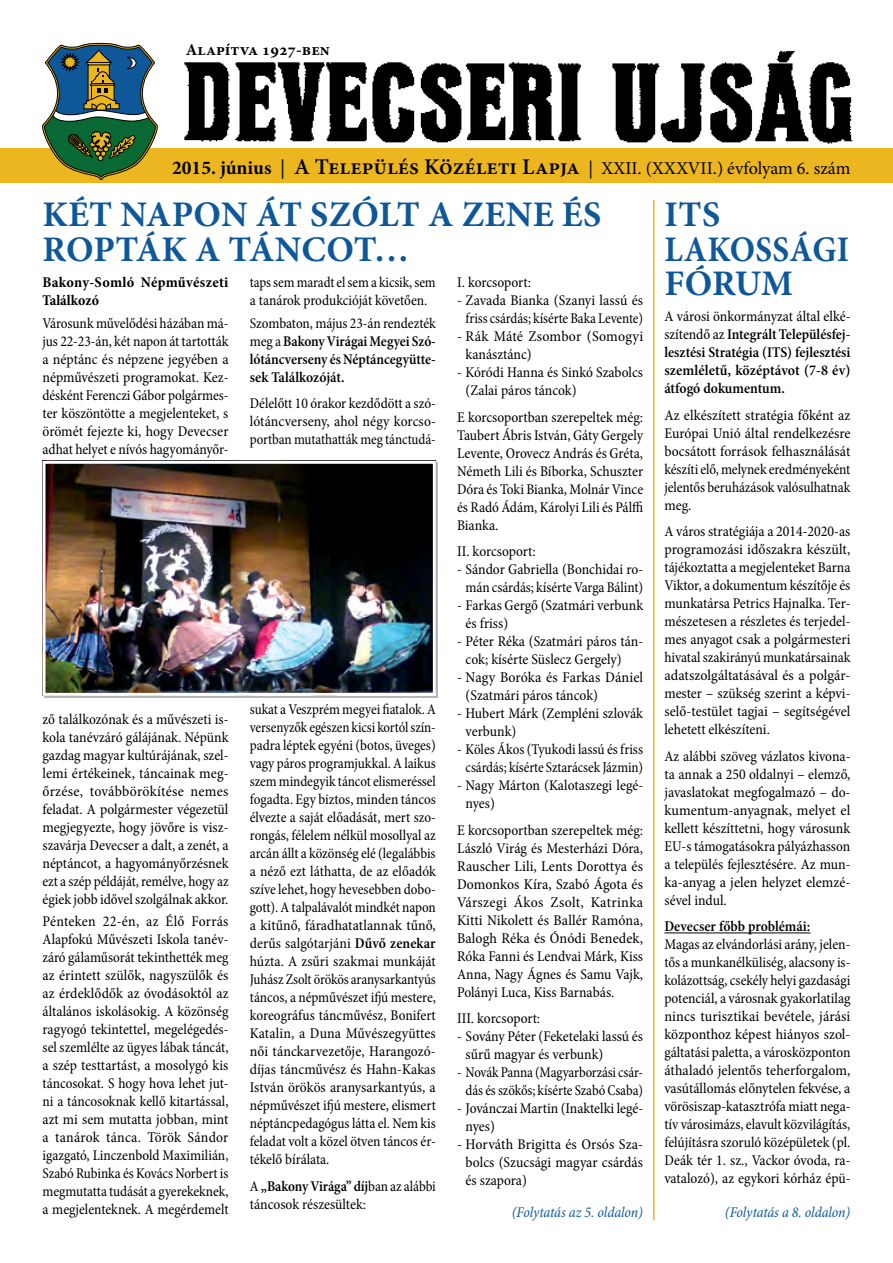
<style>
.page{position:relative;width:893px;height:1263px;background:#fff}
.page>*{position:absolute;margin:0;border:0;box-sizing:border-box;transform-origin:0 0}
.t1{font:700 36px/34.5px "Minion Pro";letter-spacing:.01em;color:#0e589a}
.t2{font:18px "Minion Pro";color:#000}
.t3{font:700 16.5px "Minion Pro";color:#000}
.t4{font:condensed 15px/18px "Minion Pro";letter-spacing:-.005em;color:#000;text-align:justify}
.t5{font:condensed 15px/18px "Minion Pro";letter-spacing:-.005em;color:#000;text-align:justify;scale:.96 1}
.t6{font:600 condensed 15px/18px "Minion Pro";letter-spacing:-.005em;color:#000;text-align:justify}
.t7{font:condensed 15px/18px "Minion Pro";letter-spacing:-.005em;color:#000;scale:.95 1}
.t8{font:italic condensed 15px "Minion Pro";letter-spacing:-.005em;color:#0e589a}
.t9{font:700 condensed 15px/18px "Minion Pro";letter-spacing:.005em;color:#000}
.s1{font-weight:700;font-size:19.5px}
.s2{font-size:19.5px}
.s3{font-weight:600;font-size:22.5px}
.s4{font-weight:400}
.s5{font-weight:600}
</style>
<div class="page">
<div style="left:0;top:149px;width:893px;height:34px;background:#ecb621"></div>
<svg style="left:43px;top:43px;width:114px;height:137px"></svg>
<img style="left:184px;top:51px;width:669px;height:93px">
<hr style="left:664px;top:932px;width:146px;height:1px;background:#000">
<hr style="left:653px;top:200px;width:1px;height:1020px;background:#ecb621">
<img style="left:47px;top:465px;width:385px;height:227px">
<div style="left:43px;top:461px;width:393px;height:235px;border:3px solid #fff"></div>
<p class="t3" style="left:186px;top:38px;width:145px">ALAPÍTVA 1927-BEN</p>
<p class="t2" style="left:172px;top:156px;width:680px"><span class="s1">2015. JÚNIUS</span> <span class="s2">|</span> <span class="s3">A Település Közéleti Lapja</span> | XXII. (XXXVII.) évfolyam 6. szám</p>
<h1 class="t1" style="left:43px;top:197px;width:556px">KÉT NAPON ÁT SZÓLT A ZENE ÉS<br>ROPTÁK A TÁNCOT…</h1>
<h1 class="t1" style="left:664px;top:197px;width:184px">ITS<br>LAKOSSÁGI<br>FÓRUM</h1>
<p class="t7" style="left:250px;top:274px;width:197px">taps sem maradt el sem a kicsik, sem a tanárok produkcióját követően.</p>
<p class="t6" style="left:250px;top:314px;width:188px"><span class="s4">Szombaton, május 23-án rendezték meg a</span> Bakony Virágai Megyei Szó&shy;lótáncverseny és Néptáncegyütte&shy;sek Találkozóját.</p>
<p class="t4" style="left:250px;top:394px;width:188px">Délelőtt 10 órakor kezdődött a szó&shy;lótáncverseny, ahol négy korcso&shy;portban mutathatták meg tánctudá-</p>
<p class="t4" style="left:457px;top:274px;width:75px">I. korcsoport:</p>
<p class="t4" style="left:457px;top:292px;width:188px;text-align:center">- Zavada Bianka (Szanyi lassú és friss csárdás; kísérte Baka Levente)</p>
<p class="t4" style="left:466px;top:328px;width:179px;text-indent:-9px">- Rák Máté Zsombor (Somogyi kanásztánc)</p>
<p class="t4" style="left:466px;top:364px;width:179px;text-indent:-9px">- Kóródi Hanna és Sinkó Szabolcs (Zalai páros táncok)</p>
<p class="t4" style="left:457px;top:408px;width:188px">E korcsoportban szerepeltek még:<br>Taubert Ábris István, Gáty Gergely Levente, Orovecz András és Gréta, Németh Lili és Bíborka, Schuszter Dóra és Toki Bianka, Molnár Vince és Radó Ádám, Károlyi Lili és Pálffi Bianka.</p>
<p class="t4" style="left:457px;top:543px;width:80px">II. korcsoport:</p>
<p class="t4" style="left:457px;top:561px;width:188px;text-align:center">- Sándor Gabriella (Bonchidai ro&shy;mán csárdás; kísérte Varga Bálint)</p>
<p class="t4" style="left:466px;top:597px;width:179px;text-indent:-9px">- Farkas Gergő (Szatmári verbunk és friss)</p>
<p class="t4" style="left:466px;top:633px;width:179px;text-indent:-9px">- Péter Réka (Szatmári páros tán&shy;cok; kísérte Süslecz Gergely)</p>
<p class="t4" style="left:466px;top:669px;width:179px;text-indent:-9px">- Nagy Boróka és Farkas Dániel (Szatmári páros táncok)</p>
<p class="t4" style="left:466px;top:705px;width:179px;text-indent:-9px">- Hubert Márk (Zempléni szlovák verbunk)</p>
<p class="t4" style="left:457px;top:741px;width:188px;text-align:center">- Köles Ákos (Tyukodi lassú és friss csárdás; kísérte Sztarácsek Jázmin)</p>
<p class="t4" style="left:466px;top:777px;width:179px;text-indent:-9px">- Nagy Márton (Kalotaszegi legé&shy;nyes)</p>
<p class="t4" style="left:457px;top:821px;width:188px">E korcsoportban szerepeltek még:<br>László Virág és Mesterházi Dóra, Rauscher Lili, Lents Dorottya és Domonkos Kíra, Szabó Ágota és Várszegi Ákos Zsolt, Katrinka Kitti Nikolett és Ballér Ramóna, Balogh Réka és Ónódi Benedek, Róka Fanni és Lendvai Márk, Kiss Anna, Nagy Ágnes és Samu Vajk, Polányi Luca, Kiss Barnabás.</p>
<p class="t4" style="left:457px;top:1010px;width:85px">III. korcsoport:</p>
<p class="t4" style="left:466px;top:1028px;width:179px;text-indent:-9px">- Sovány Péter (Feketelaki lassú és sűrű magyar és verbunk)</p>
<p class="t7" style="left:457px;top:1064px;width:197px;text-align:center">- Novák Panna (Magyarborzási csár&shy;dás és szökős; kísérte Szabó Csaba)</p>
<p class="t4" style="left:466px;top:1100px;width:179px;text-indent:-9px">- Jovánczai Martin (Inaktelki legé&shy;nyes)</p>
<p class="t4" style="left:466px;top:1136px;width:179px;text-indent:-9px">- Horváth Brigitta és Orsós Sza&shy;bolcs (Szucsági magyar csárdás és szapora)</p>
<p class="t9" style="left:43px;top:273px;width:188px">Bakony-Somló Népművészeti<br>Találkozó</p>
<p class="t4" style="left:43px;top:314px;width:188px">Városunk művelődési házában má&shy;jus 22-23-án, két napon át tartották a néptánc és népzene jegyében a népművészeti programokat. Kez&shy;désként Ferenczi Gábor polgármes&shy;ter köszöntötte a megjelenteket, s örömét fejezte ki, hogy Devecser adhat helyet e nívós hagyományőr-</p>
<p class="t6" style="left:664px;top:308px;width:188px"><span class="s4">A városi önkormányzat által elké&shy;szítendő az</span> Integrált Településfej&shy;lesztési Stratégia (ITS) fejlesztési szemléletű, középtávot (7-8 év) átfogó dokumentum.</p>
<p class="t4" style="left:664px;top:406px;width:188px">Az elkészített stratégia főként az Európai Unió által rendelkezésre bocsátott források felhasználását készíti elő, melynek eredményeként jelentős beruházások valósulhatnak meg.</p>
<p class="t4" style="left:664px;top:523px;width:188px">A város stratégiája a 2014-2020-as programozási időszakra készült, tájékoztatta a megjelenteket Barna Viktor, a dokumentum készítője és munkatársa Petrics Hajnalka. Ter&shy;mészetesen a részletes és terjedel&shy;mes anyagot csak a polgármesteri hivatal szakirányú munkatársainak adatszolgáltatásával és a polgár&shy;mester – szükség szerint a képvi&shy;selő-testület tagjai – segítségével lehetett elkészíteni.</p>
<p class="t4" style="left:664px;top:747px;width:188px">Az alábbi szöveg vázlatos kivona&shy;ta annak a 250 oldalnyi – elemző, javaslatokat megfogalmazó – do&shy;kumentum-anyagnak, melyet el kellett készíttetni, hogy városunk EU-s támogatásokra pályázhasson a település fejlesztésére. Az mun&shy;ka-anyag a jelen helyzet elemzé&shy;sével indul.</p>
<p class="t6" style="left:664px;top:918px;width:147px">Devecser főbb problémái:</p>
<p class="t4" style="left:664px;top:936px;width:188px">Magas az elvándorlási arány, jelen&shy;tős a munkanélküliség, alacsony is&shy;kolázottság, csekély helyi gazdasági potenciál, a városnak gyakorlatilag nincs turisztikai bevétele, járási központhoz képest hiányos szol&shy;gáltatási paletta, a városközponton áthaladó jelentős teherforgalom, vasútállomás előnytelen fekvése, a vörösiszap-katasztrófa miatt nega&shy;tív városimázs, elavult közvilágítás, felújításra szoruló középületek (pl.<br>Deák tér 1. sz., Vackor óvoda, ra&shy;vatalozó), az egykori kórház épü-</p>
<p class="t5" style="left:250px;top:700px;width:195px">sukat a Veszprém megyei fiatalok. A versenyzők egészen kicsi kortól szín&shy;padra léptek egyéni (botos, üveges) vagy páros programjukkal. A laikus szem mindegyik táncot elismeréssel fogadta. Egy biztos, minden táncos élvezte a saját előadását, mert szo&shy;rongás, félelem nélkül mosollyal az arcán állt a közönség elé (legalábbis a néző ezt láthatta, de az előadók szíve lehet, hogy hevesebben dobo&shy;gott). A talpalávalót mindkét napon a kitűnő, fáradhatatlannak tűnő, derűs salgótarjáni <span class="s5">Dűvő zenekar </span>húzta. A zsűri szakmai munkáját Juhász Zsolt örökös aranysarkantyús táncos, a népművészet ifjú mestere, koreográfus táncművész, Bonifert Katalin, a Duna Művészegyüttes női tánckarvezetője, Harangozó&shy;díjas táncművész és Hahn-Kakas István örökös aranysarkantyús, a népművészet ifjú mestere, elismert néptáncpedagógus látta el. Nem kis feladat volt a közel ötven táncos ér&shy;tékelő bírálata.</p>
<p class="t4" style="left:250px;top:1177px;width:188px">A <span class="s5">„Bakony Virága” díj</span>ban az alábbi táncosok részesültek:</p>
<p class="t4" style="left:43px;top:710px;width:188px">ző találkozónak és a művészeti is&shy;kola tanévzáró gálájának. Népünk gazdag magyar kultúrájának, szel&shy;lemi értékeinek, táncainak meg&shy;őrzése, továbbörökítése nemes feladat. A polgármester végezetül megjegyezte, hogy jövőre is vis - szavárja Devecser a dalt, a zenét, a néptáncot, a hagyományőrzésnek ezt a szép példáját, remélve, hogy az égiek jobb idővel szolgálnak akkor.</p>
<p class="t4" style="left:43px;top:912px;width:188px">Pénteken 22-én, az Élő Forrás Alapfokú Művészeti Iskola tanév&shy;záró gálaműsorát tekinthették meg az érintett szülők, nagyszülők és az érdeklődők az óvodásoktól az általános iskolásokig. A közönség ragyogó tekintettel, megelégedés&shy;sel szemlélte az ügyes lábak táncát, a szép testtartást, a mosolygó kis táncosokat. S hogy hova lehet jut&shy;ni a táncosoknak kellő kitartással, azt mi sem mutatta jobban, mint a tanárok tánca. Török Sándor igazgató, Linczenbold Maximilián, Szabó Rubinka és Kovács Norbert is megmutatta tudását a gyerekeknek, a megjelenteknek. A megérdemelt</p>
<p class="t8" style="left:512px;top:1202px;width:133px">(Folytatás az 5. oldalon)</p>
<p class="t8" style="left:725px;top:1202px;width:127px">(Folytatás a 8. oldalon)</p>
</div>
